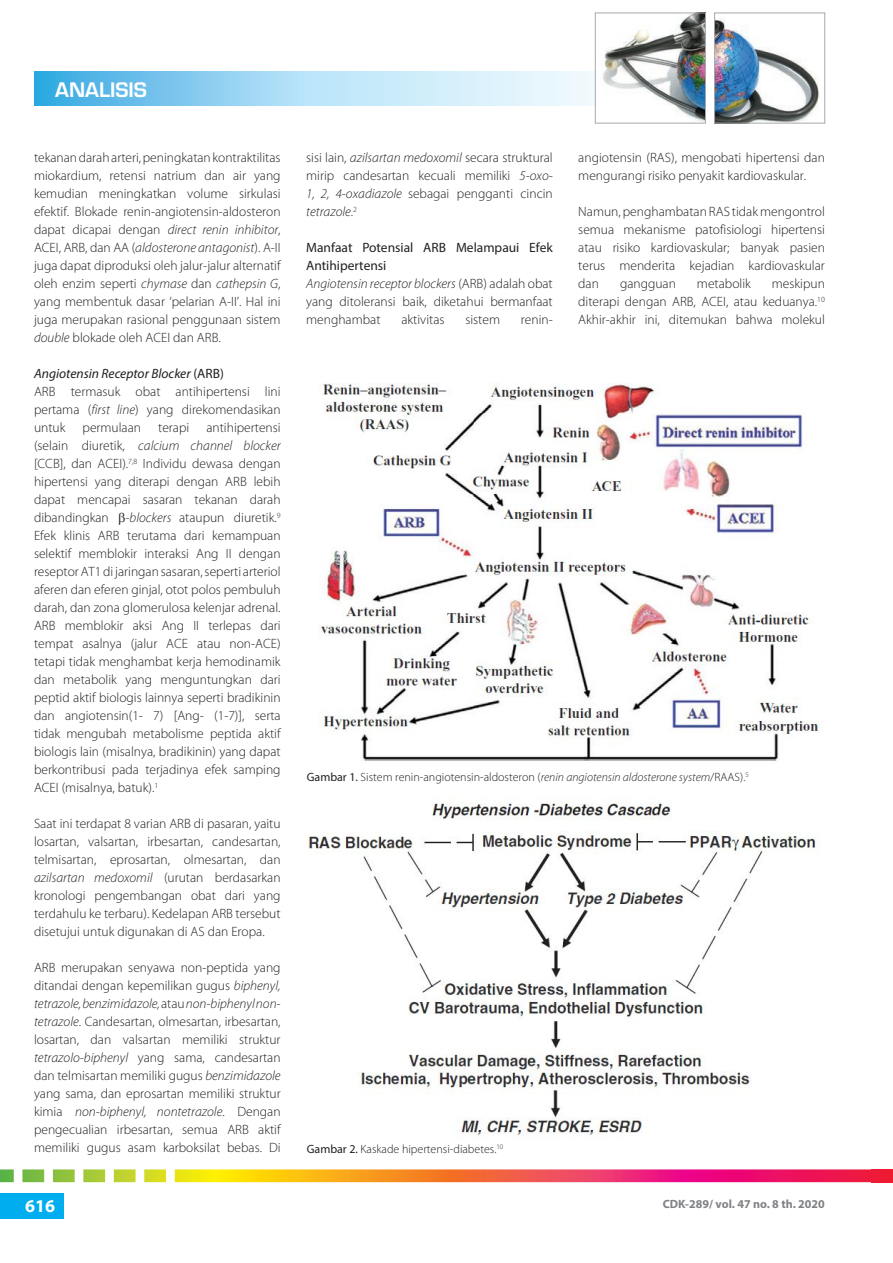
<style>
.page{position:relative;width:893px;height:1263px;background:#fff}
.page>*{position:absolute;margin:0;border:0;box-sizing:border-box;transform-origin:0 0}
.t1{font:600 19.5px "Eurostile LT Std";color:#fff}
.t2{font:700 18px "Myriad Pro";color:#fff}
.t3{font:300 13.5px/18px "Myriad Pro";color:#231f20;text-align:justify}
.t4{font:300 12px "Myriad Pro";color:#231f20}
.t5{font:700 12px "Myriad Pro";color:#808285}
.s1{font-style:italic}
.s2{font-weight:400;font-style:italic}
.s3{font-weight:400}
</style>
<div class="page">
<svg style="left:34px;top:71px;width:561px;height:35px;background:#a7dbf4"></svg>
<img style="left:603px;top:15px;width:101px;height:106px">
<div style="left:595px;top:13px;width:111px;height:110px;border:1px solid #a8a9ad"></div>
<img style="left:716px;top:18px;width:103px;height:103px">
<div style="left:714px;top:13px;width:111px;height:110px;border:1px solid #a8a9ad"></div>
<div style="left:0;top:1193px;width:64px;height:25px;background:#00aeef"></div>
<svg style="left:0;top:1169px;width:893px;height:13px;background:#e87d50"></svg>
<img style="left:320px;top:383px;width:499px;height:378px">
<img style="left:306px;top:797px;width:511px;height:339px">
<h1 class="t1" style="left:55px;top:78px;width:93px">ANALISIS</h1>
<p class="t3" style="left:34px;top:149px;width:248px">tekanan darah arteri, peningkatan kontraktilitas miokardium, retensi natrium dan air yang kemudian meningkatkan volume sirkulasi efektif. Blokade renin-angiotensin-aldosteron dapat dicapai dengan <span class="s1">direct renin inhibitor</span>, ACEI, ARB, dan AA (<span class="s1">aldosterone antagonist</span>). A-II juga dapat diproduksi oleh jalur-jalur alternatif oleh enzim seperti <span class="s1">chymase</span> dan <span class="s1">cathepsin G</span>, yang membentuk dasar ‘pelarian A-II’. Hal ini juga merupakan rasional penggunaan sistem <span class="s1">double</span> blokade oleh ACEI dan ARB.</p>
<p class="t3" style="left:34px;top:365px;width:248px;text-align:left"><span class="s2">Angiotensin Receptor Blocker</span> <span class="s3">(ARB)<br></span>ARB termasuk obat antihipertensi lini pertama (<span class="s1">first line</span>) yang direkomendasikan untuk</p>
<p class="t3" style="left:34px;top:419px;width:248px;text-indent:172px">antihipertensi (selain diuretik, <span class="s1">calcium channel blocker </span>[CCB], dan ACEI).<sup>7,8</sup> Individu dewasa dengan hipertensi yang diterapi dengan ARB lebih dapat mencapai sasaran tekanan darah dibandingkan <span class="s1">-blockers</span> ataupun diuretik.<sup>9<br></sup>Efek klinis ARB terutama dari kemampuan selektif memblokir interaksi Ang II dengan reseptor AT1 di jaringan sasaran, seperti arteriol aferen dan eferen ginjal, otot polos pembuluh darah, dan zona glomerulosa kelenjar adrenal.<br>ARB memblokir aksi Ang II terlepas dari tempat asalnya (jalur ACE atau non-ACE) tetapi tidak menghambat kerja hemodinamik dan metabolik yang menguntungkan dari peptid aktif biologis lainnya seperti bradikinin dan angiotensin(1- 7) [Ang- (1-7)], serta tidak mengubah metabolisme peptida aktif biologis lain (misalnya, bradikinin) yang dapat berkontribusi pada terjadinya efek samping ACEI (misalnya, batuk).<sup>1</sup></p>
<p class="t3" style="left:34px;top:815px;width:248px">Saat ini terdapat 8 varian ARB di pasaran, yaitu losartan, valsartan, irbesartan, candesartan, telmisartan, eprosartan, olmesartan, dan <span class="s1">azilsartan medoxomil</span> (urutan berdasarkan kronologi pengembangan obat dari yang terdahulu ke terbaru). Kedelapan ARB tersebut disetujui untuk digunakan di AS dan Eropa.</p>
<p class="t3" style="left:34px;top:959px;width:248px">ARB merupakan senyawa non-peptida yang ditandai dengan kepemilikan gugus <span class="s1">biphenyl, tetrazole, benzimidazole,</span> atau <span class="s1">non-biphenyl non&shy;tetrazole</span>. Candesartan, olmesartan, irbesartan, losartan, dan valsartan memiliki struktur <span class="s1">tetrazolo-biphenyl</span> yang sama, candesartan dan telmisartan memiliki gugus <span class="s1">benzimidazole </span>yang sama, dan eprosartan memiliki struktur kimia <span class="s1">non-biphenyl, nontetrazole</span>. Dengan pengecualian irbesartan, semua ARB aktif memiliki gugus asam karboksilat bebas. Di</p>
<p class="t3" style="left:83px;top:419px;width:60px">permulaan</p>
<p class="t3" style="left:158px;top:419px;width:33px">terapi</p>
<p class="t3" style="left:306px;top:149px;width:248px">sisi lain, <span class="s1">azilsartan medoxomil</span> secara struktural mirip candesartan kecuali memiliki <span class="s1">5-oxo-1, 2, 4-oxadiazole</span> sebagai pengganti cincin <span class="s1">tetrazole</span>.<sup>2</sup></p>
<p class="t3" style="left:306px;top:239px;width:248px;text-align:left"><span class="s3">Manfaat Potensial ARB Melampaui Efek<br>Antihipertensi<br></span><span class="s1">Angiotensin receptor blockers</span> (ARB) adalah obat yang ditoleransi baik, diketahui bermanfaat menghambat</p>
<p class="t3" style="left:401px;top:311px;width:45px">aktivitas</p>
<p class="t3" style="left:465px;top:311px;width:36px">sistem</p>
<p class="t3" style="left:521px;top:311px;width:33px">renin-</p>
<p class="t3" style="left:578px;top:149px;width:248px">angiotensin (RAS), mengobati hipertensi dan mengurangi risiko penyakit kardiovaskular.</p>
<p class="t3" style="left:578px;top:203px;width:248px">Namun, penghambatan RAS tidak mengontrol semua mekanisme patofisiologi hipertensi atau risiko kardiovaskular; banyak pasien terus menderita kejadian kardiovaskular dan</p>
<p class="t3" style="left:578px;top:275px;width:248px;text-indent:194px">meskipun diterapi dengan ARB, ACEI, atau keduanya.<sup>10<br></sup>Akhir-akhir ini, ditemukan bahwa molekul</p>
<p class="t3" style="left:620px;top:275px;width:57px">gangguan</p>
<p class="t3" style="left:697px;top:275px;width:55px">metabolik</p>
<p class="t4" style="left:307px;top:770px;width:444px"><span class="s3">Gambar 1.</span> Sistem renin-angiotensin-aldosteron (<span class="s1">renin angiotensin aldosterone system</span>/RAAS).<sup>5</sup></p>
<p class="t4" style="left:307px;top:1142px;width:198px"><span class="s3">Gambar 2.</span> Kaskade hipertensi-diabetes.<sup>10</sup></p>
<h2 class="t2" style="left:25px;top:1194px;width:31px">616</h2>
<p class="t5" style="left:663px;top:1196px;width:164px">CDK-289/ vol. 47 no. 8 th. 2020</p>
</div>
